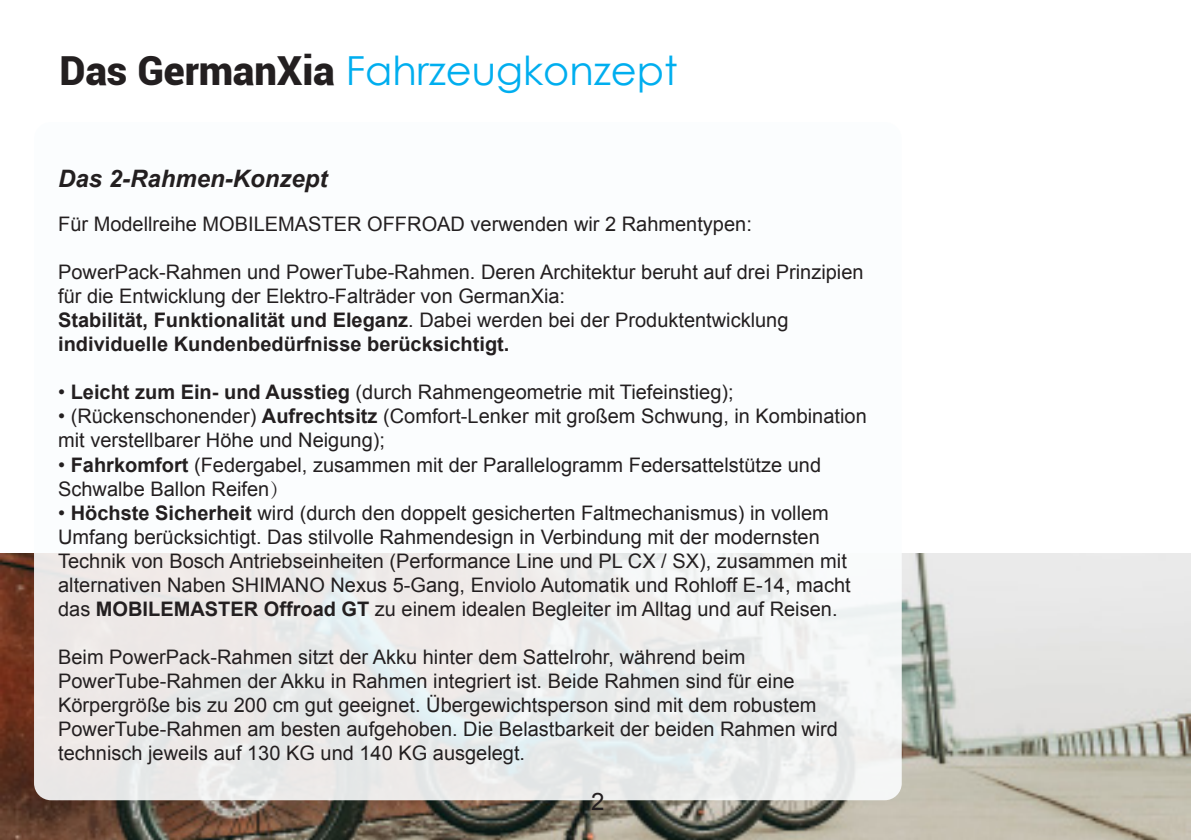
<style>
.page{position:relative;width:1191px;height:840px;background:#fff}
.page>*{position:absolute;margin:0;border:0;box-sizing:border-box;transform-origin:0 0}
.t1{font:40px "Century Gothic";color:#00aeef}
.t2{font:italic 700 24px "Arial";color:#231f20}
.t3{font:24px "Arial";color:#231f20}
.t4{font:20px/24px "Arial";color:#231f20}
.t5{font:700 20px/24px "Arial";color:#231f20}
.s1{font-family:"Roboto";font-weight:900;color:#231f20}
.s2{font-weight:400}
.s3{font-weight:700}
.s4{font-family:"Adobe Song Std";font-weight:300}
</style>
<div class="page">
<img style="left:0;top:553px;width:1191px;height:286px">
<div style="left:34px;top:122px;width:867px;height:677px;background:linear-gradient(to bottom,#fff,#ebebea);border-radius:17px"></div>
<p class="t1" style="left:60px;top:43px;width:620px"><span class="s1">Das GermanXia</span> Fahrzeugkonzept</p>
<p class="t2" style="left:58px;top:162px;width:271px">Das 2-Rahmen-Konzept</p>
<p class="t4" style="left:58px;top:212px;width:695px">Für Modellreihe MOBILEMASTER OFFROAD verwenden wir 2 Rahmentypen:</p>
<p class="t4" style="left:58px;top:260px;width:807px">PowerPack-Rahmen und PowerTube-Rahmen. Deren Architektur beruht auf drei Prinzipien für die Entwicklung der Elektro-Falträder von GermanXia:</p>
<p class="t5" style="left:58px;top:309px;width:732px">Stabilität, Funktionalität und Eleganz<span class="s2">. Dabei werden bei der Produktentwicklung </span>individuelle Kundenbedürfnisse berücksichtigt.</p>
<p class="t4" style="left:58px;top:380px;width:677px">• <span class="s3">Leicht zum Ein- und Ausstieg</span> (durch Rahmengeometrie mit Tiefeinstieg);</p>
<p class="t4" style="left:58px;top:404px;width:810px">• (Rückenschonender) <span class="s3">Aufrechtsitz</span> (Comfort-Lenker mit großem Schwung, in Kombination mit verstellbarer Höhe und Neigung);</p>
<p class="t4" style="left:58px;top:452px;width:764px">• <span class="s3">Fahrkomfort</span> (Federgabel, zusammen mit der Parallelogramm Federsattelstütze und<br>Schwalbe Ballon Reifen<span class="s4">）</span></p>
<p class="t4" style="left:58px;top:500px;width:794px">• <span class="s3">Höchste Sicherheit</span> wird (durch den doppelt gesicherten Faltmechanismus) in vollem Umfang berücksichtigt. Das stilvolle Rahmendesign in Verbindung mit der modernsten Technik von Bosch Antriebseinheiten (Performance Line und PL CX / SX), zusammen mit alternativen Naben SHIMANO Nexus 5-Gang, Enviolo Automatik und Rohloff E-14, macht das <span class="s3">MOBILEMASTER Offroad GT</span> zu einem idealen Begleiter im Alltag und auf Reisen.</p>
<p class="t4" style="left:58px;top:644px;width:688px">Beim PowerPack-Rahmen sitzt der Akku hinter dem Sattelrohr, während beim</p>
<p class="t4" style="left:58px;top:668px;width:781px">PowerTube-Rahmen der Akku in Rahmen integriert ist. Beide Rahmen sind für eine Körpergröße bis zu 200 cm gut geeignet. Übergewichtsperson sind mit dem robustem PowerTube-Rahmen am besten aufgehoben. Die Belastbarkeit der beiden Rahmen wird technisch jeweils auf 130 KG und 140 KG ausgelegt.</p>
<p class="t3" style="left:591px;top:785px;width:15px">2</p>
</div>
